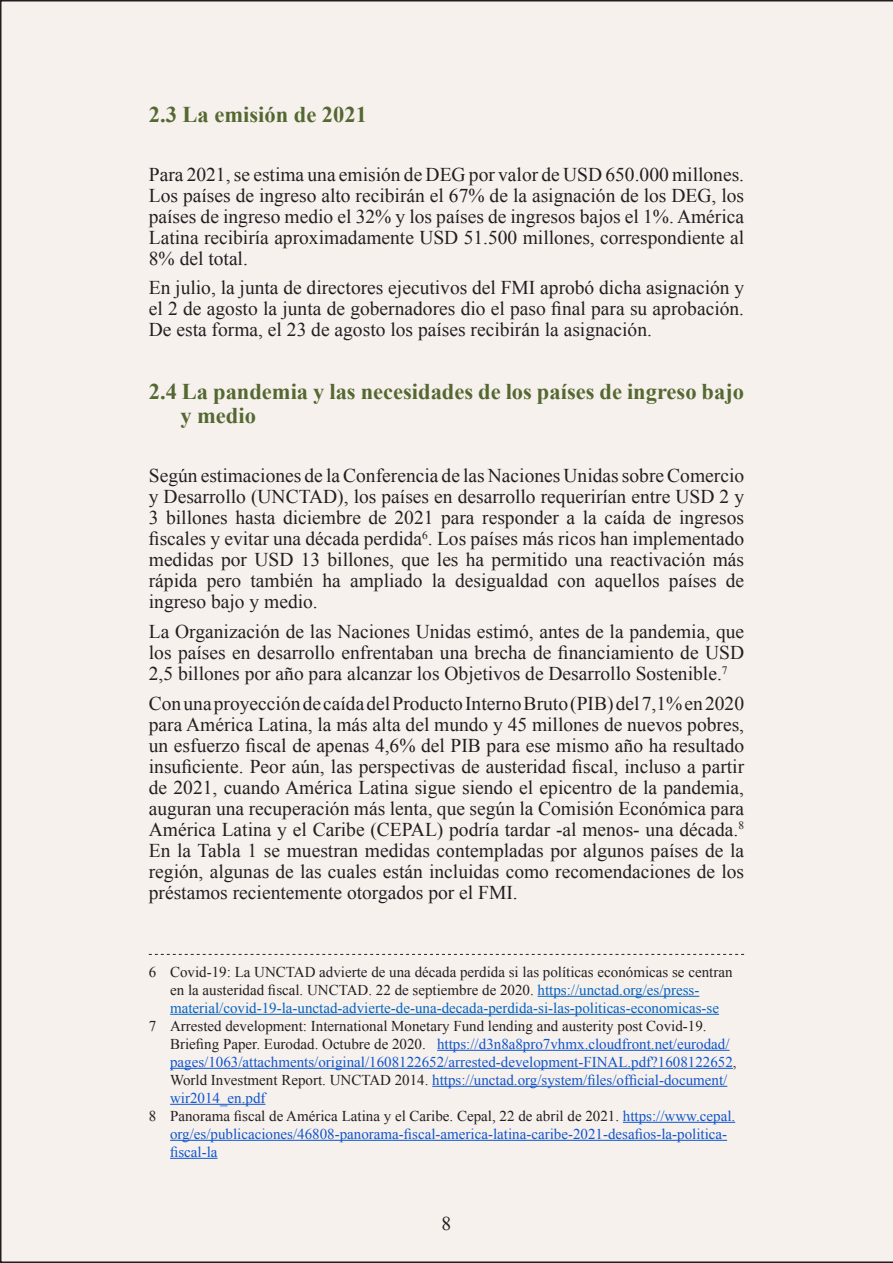
<style>
.page{position:relative;width:893px;height:1263px;background:#f6f1ed}
.page>*{position:absolute;margin:0;border:0;box-sizing:border-box;transform-origin:0 0}
.t1{font:700 22.5px/24.3px "Times New Roman";color:#556831}
.t2{font:19.5px/21px "Times New Roman";color:#231f20;text-align:justify}
.t3{font:15px/18px "Times New Roman";color:#231f20}
.t4{font:15px "Times New Roman";color:#15c}
.s1{color:#0563c1}
.s2{color:#231f20}
.s3{color:#15c}
</style>
<div class="page">
<svg style="left:149px;top:954px;width:595px;height:1px"></svg>
<hr style="left:538px;top:996px;width:161px;height:1px;background:#0563c1">
<hr style="left:170px;top:1014px;width:549px;height:1px;background:#0563c1">
<hr style="left:437px;top:1050px;width:293px;height:1px;background:#15c">
<hr style="left:170px;top:1068px;width:563px;height:1px;background:#15c">
<hr style="left:432px;top:1086px;width:295px;height:1px;background:#15c">
<hr style="left:170px;top:1104px;width:95px;height:1px;background:#15c">
<hr style="left:623px;top:1122px;width:112px;height:1px;background:#15c">
<hr style="left:170px;top:1140px;width:557px;height:1px;background:#15c">
<hr style="left:170px;top:1158px;width:48px;height:1px;background:#15c">
<p class="t1" style="left:149px;top:101px;width:220px">2.3 La emisión de 2021</p>
<p class="t2" style="left:149px;top:163px;width:597px">Para 2021, se estima una emisión de DEG por valor de USD 650.000 millones.<br>Los países de ingreso alto recibirán el 67% de la asignación de los DEG, los países de ingreso medio el 32% y los países de ingresos bajos el 1%. América Latina recibiría aproximadamente USD 51.500 millones, correspondiente al 8% del total.</p>
<p class="t2" style="left:149px;top:277px;width:597px">En julio, la junta de directores ejecutivos del FMI aprobó dicha asignación y el 2 de agosto la junta de gobernadores dio el paso final para su aprobación.<br>De esta forma, el 23 de agosto los países recibirán la asignación.</p>
<p class="t1" style="left:180px;top:378px;width:565px;text-indent:-32px">2.4 La pandemia y las necesidades de los países de ingreso bajo y medio</p>
<p class="t2" style="left:149px;top:465px;width:597px">Según estimaciones de la Conferencia de las Naciones Unidas sobre Comercio y Desarrollo (UNCTAD), los países en desarrollo requerirían entre USD 2 y 3 billones hasta diciembre de 2021 para responder a la caída de ingresos fiscales y evitar una década perdida<sup>6</sup>. Los países más ricos han implementado medidas por USD 13 billones, que les ha permitido una reactivación más rápida pero también ha ampliado la desigualdad con aquellos países de ingreso bajo y medio.</p>
<p class="t2" style="left:149px;top:620px;width:597px">La Organización de las Naciones Unidas estimó, antes de la pandemia, que los países en desarrollo enfrentaban una brecha de financiamiento de USD 2,5 billones por año para alcanzar los Objetivos de Desarrollo Sostenible.<sup>7</sup></p>
<p class="t2" style="left:149px;top:692px;width:597px">Con una proyección de caída del Producto Interno Bruto (PIB) del 7,1% en 2020 para América Latina, la más alta del mundo y 45 millones de nuevos pobres, un esfuerzo fiscal de apenas 4,6% del PIB para ese mismo año ha resultado insuficiente. Peor aún, las perspectivas de austeridad fiscal, incluso a partir de 2021, cuando América Latina sigue siendo el epicentro de la pandemia, auguran una recuperación más lenta, que según la Comisión Económica para América Latina y el Caribe (CEPAL) podría tardar -al menos- una década.<sup>8<br></sup>En la Tabla 1 se muestran medidas contempladas por algunos países de la región, algunas de las cuales están incluidas como recomendaciones de los préstamos recientemente otorgados por el FMI.</p>
<p class="t3" style="left:170px;top:962px;width:564px;text-indent:-21px">6 Covid-19: La UNCTAD advierte de una década perdida si las políticas económicas se centran en la austeridad fiscal. UNCTAD. 22 de septiembre de 2020. <span class="s1">https://unctad.org/es/press&shy;material/covid-19-la-unctad-advierte-de-una-decada-perdida-si-las-politicas-economicas-se</span></p>
<p class="t3" style="left:149px;top:1016px;width:559px">7 Arrested development: International Monetary Fund lending and austerity post Covid-19.</p>
<p class="t4" style="left:170px;top:1033px;width:561px"><span class="s2">Briefing Paper. Eurodad. Octubre de 2020.</span> https://d3n8a8pro7vhmx.cloudfront.net/eurodad/</p>
<p class="t4" style="left:170px;top:1051px;width:568px">pages/1063/attachments/original/1608122652/arrested-development-FINAL.pdf?1608122652<span class="s2">,</span></p>
<p class="t4" style="left:170px;top:1069px;width:559px"><span class="s2">World Investment Report. UNCTAD 2014.</span> https://unctad.org/system/files/official-document/</p>
<p class="t4" style="left:170px;top:1087px;width:97px">wir2014_en.pdf</p>
<p class="t3" style="left:149px;top:1106px;width:588px">8 Panorama fiscal de América Latina y el Caribe. Cepal, 22 de abril de 2021. <span class="s3">https://www.cepal.</span></p>
<p class="t4" style="left:170px;top:1123px;width:559px">org/es/publicaciones/46808-panorama-fiscal-america-latina-caribe-2021-desafios-la-politica-</p>
<p class="t4" style="left:170px;top:1141px;width:49px">fiscal-la</p>
<p class="t2" style="left:442px;top:1212px;width:11px">8</p>
</div>
